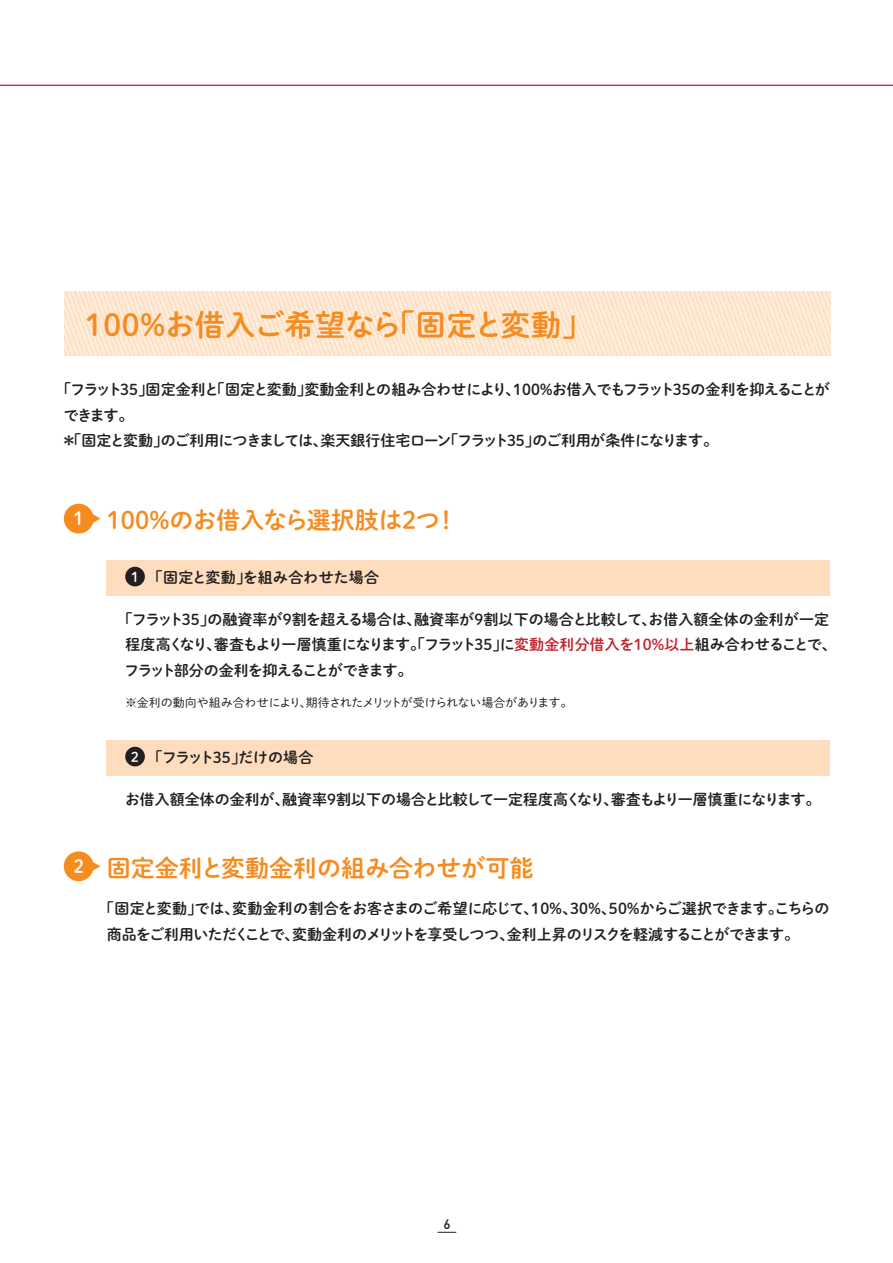
<style>
.page{position:relative;width:893px;height:1263px;background:#fff}
.page>*{position:absolute;margin:0;border:0;box-sizing:border-box;transform-origin:0 0}
.t1{font:30px "Shuei M Go Std B";letter-spacing:.015em;color:#f68b1f}
.t2{font:24px "Shuei M Go Std B";color:#f68b1f}
.t3{font:15px/25.5px "Shuei M Go Std B";letter-spacing:-.02em;color:#231f20}
.t4{font:15px/25.5px "Shuei M Go Std B";letter-spacing:-.055em;color:#231f20}
.t5{font:15px/25.5px "Shuei M Go Std B";letter-spacing:-.05em;color:#231f20}
.t6{font:15px "Shuei M Go Std B";color:#231f20}
.t7{font:15px "Shuei M Go Std B";letter-spacing:.015em;color:#231f20}
.t8{font:15px "Shuei M Go Std B";letter-spacing:-.04em;color:#231f20}
.t9{font:13.5px "Shuei M Go Std B";color:#fff}
.t10{font:13.5px "DIN Mittelschrift Std";color:#231f20}
.t11{font:12px "Shuei M Go Std L";letter-spacing:-.02em;color:#231f20}
.s1{font-size:18px;color:#fff}
.s2{color:#c0262d}
</style>
<div class="page">
<svg style="left:65px;top:292px;width:765px;height:63px;background:#fde6d0"></svg>
<svg style="left:93px;top:514px;width:7px;height:9px"></svg>
<div style="left:64px;top:504px;width:30px;height:29px;background:#f68b1f;border-radius:50%"></div>
<svg style="left:93px;top:862px;width:7px;height:9px"></svg>
<div style="left:64px;top:851px;width:30px;height:30px;background:#f68b1f;border-radius:50%"></div>
<div style="left:107px;top:560px;width:723px;height:35px;background:#fdddbd"></div>
<div style="left:107px;top:740px;width:723px;height:36px;background:#fdddbd"></div>
<div style="left:125px;top:567px;width:20px;height:19px;background:#231f20;border-radius:50%"></div>
<div style="left:125px;top:747px;width:20px;height:19px;background:#231f20;border-radius:50%"></div>
<svg style="left:438px;top:1232px;width:18px;height:1px"></svg>
<hr style="left:0;top:85px;width:893px;height:1px;background:#c0262d">
<h1 class="t1" style="left:85px;top:303px;width:508px">100％お借入ご希望なら「固定と変動」</h1>
<p class="t4" style="left:62px;top:376px;width:770px;text-indent:-5px">「フラット35」固定金利と「固定と変動」変動金利との組み合わせにより、100％お借入でもフラット35の金利を抑えることができます。<br>＊「固定と変動」のご利用につきましては、楽天銀行住宅ローン「フラット35」のご利用が条件になります。</p>
<h2 class="t2" style="left:73px;top:502px;width:386px"><span class="s1">1</span> 100％のお借入なら選択肢は2つ！</h2>
<p class="t9" style="left:128px;top:567px;width:15px">１</p>
<p class="t7" style="left:148px;top:566px;width:233px">「固定と変動」を組み合わせた場合</p>
<p class="t3" style="left:124px;top:606px;width:714px;text-indent:-6px">「フラット35」の融資率が9割を超える場合は、融資率が9割以下の場合と比較して、お借入額全体の金利が一定程度高くなり、審査もより一層慎重になります。「フラット35」に<span class="s2">変動金利分借入を10％以上</span>組み合わせることで、フラット部分の金利を抑えることができます。</p>
<p class="t11" style="left:125px;top:694px;width:449px">※金利の動向や組み合わせにより、期待されたメリットが受けられない場合があります。</p>
<p class="t9" style="left:128px;top:747px;width:15px">２</p>
<p class="t8" style="left:148px;top:746px;width:167px">「フラット35」だけの場合</p>
<p class="t6" style="left:125px;top:788px;width:697px">お借入額全体の金利が、融資率9割以下の場合と比較して一定程度高くなり、審査もより一層慎重になります。</p>
<h2 class="t2" style="left:73px;top:850px;width:461px"><sup>2</sup> 固定金利と変動金利の組み合わせが可能</h2>
<p class="t5" style="left:107px;top:895px;width:724px;text-indent:-8px">「固定と変動」では、変動金利の割合をお客さまのご希望に応じて、10％、30％、50％からご選択できます。こちらの商品をご利用いただくことで、変動金利のメリットを享受しつつ、金利上昇のリスクを軽減することができます。</p>
<p class="t10" style="left:444px;top:1216px;width:8px">6</p>
</div>
